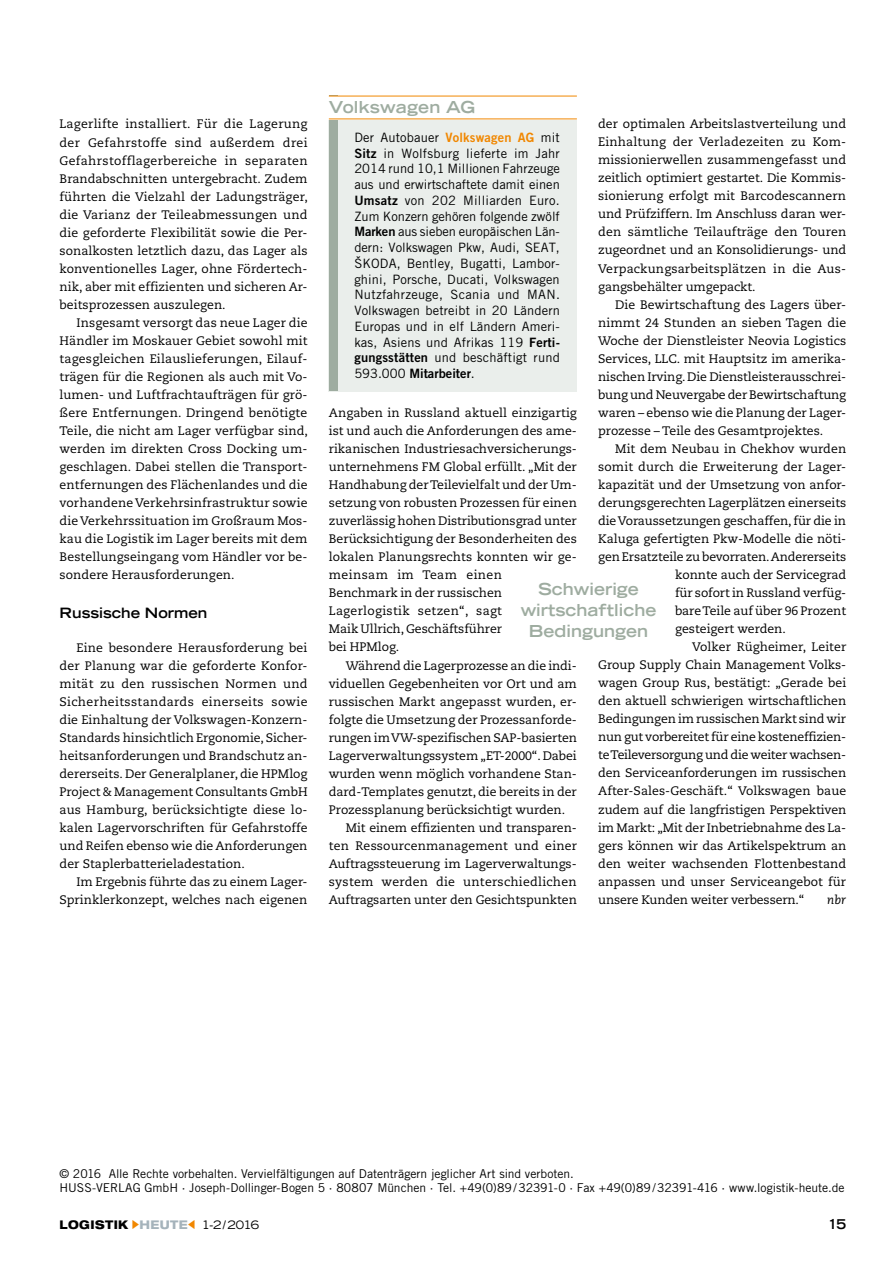
<style>
.page{position:relative;width:893px;height:1263px;background:#fff}
.page>*{position:absolute;margin:0;border:0;box-sizing:border-box;transform-origin:0 0}
.t1{font:700 expanded 16.5px/21px "Trade Gothic LT Std";color:#9eaca0;text-align:center}
.t2{font:700 expanded 14.25px "Trade Gothic LT Std";color:#000}
.t3{font:700 expanded 13.5px "Trade Gothic LT Std";color:#000}
.t4{font:12.9px/15.8px "Trade Gothic LT Std";letter-spacing:.01em;color:#000;text-align:justify}
.t5{font:12.9px "Trade Gothic LT Std Bd 2";color:#000}
.t6{font:12.3px/18px "Caecilia LT Std";color:#000;text-align:justify}
.t7{font:12.3px "Caecilia LT Std";letter-spacing:-.02em;color:#000}
.t8{font:12.3px "Caecilia LT Std";letter-spacing:.02em;color:#000}
.t9{font:italic 12.3px "Caecilia LT Std";color:#000}
.t10{font:12.15px/14.5px "Trade Gothic LT Std";color:#000}
.t11{font:800 expanded 12px "Helvetica Neue LT Std";letter-spacing:.035em;color:#000;scale:.9 1}
.s1{font-family:"Trade Gothic LT Std Bd 2";color:#f18700}
.s2{font-family:"Trade Gothic LT Std Bd 2"}
.s3{font-family:"Trade Gothic LT Std"}
.s4{color:#f18700}
.s5{color:#a5b3bb}
.s6{font-family:"Trade Gothic LT Std";font-weight:400;font-size:11.55px}
</style>
<div class="page">
<div style="left:329px;top:96px;width:248px;height:295px;background:#eaeeeb"></div>
<div style="left:329px;top:96px;width:8px;height:295px;background:#9eaca0"></div>
<div style="left:329px;top:96px;width:248px;height:23px;background:#fff"></div>
<hr style="left:329px;top:96px;width:248px;height:1px;background:#f18700">
<hr style="left:329px;top:119px;width:248px;height:1px;background:#f18700">
<p class="t6" style="left:60px;top:115px;width:250px">Lagerlifte installiert. Für die Lagerung der Gefahrstoffe sind außerdem drei Gefahrstofflagerbereiche in separaten Brandabschnitten untergebracht. Zudem führten die Vielzahl der Ladungsträger, die Varianz der Teileabmessungen und die geforderte Flexibilität sowie die Per&shy;sonalkosten letztlich dazu, das Lager als konventionelles Lager, ohne Fördertech&shy;nik, aber mit effizienten und sicheren Ar&shy;beitsprozessen auszulegen.</p>
<p class="t6" style="left:60px;top:314px;width:250px;text-align:left;text-indent:17px">Insgesamt versorgt das neue Lager die Händler im Moskauer Gebiet sowohl mit tagesgleichen Eilauslieferungen, Eilauf&shy;trägen für die Regionen als auch mit Vo&shy;lumen- und Luftfrachtaufträgen für grö&shy;ßere Entfernungen. Dringend benötigte Teile, die nicht am Lager verfügbar sind, werden im direkten Cross Docking um&shy;geschlagen. Dabei stellen die Transport&shy;entfernungen des Flächenlandes und die vorhandene Verkehrsinfrastruktur sowie die Verkehrssituation im Großraum Mos&shy;kau die Logistik im Lager bereits mit dem Bestellungseingang vom Händler vor be&shy;sondere Herausforderungen.</p>
<p class="t2" style="left:60px;top:603px;width:149px">Russische Normen</p>
<p class="t6" style="left:60px;top:639px;width:250px;text-indent:17px">Eine besondere Herausforderung bei der Planung war die geforderte Konfor&shy;mität zu den russischen Normen und Sicherheitsstandards einerseits sowie die Einhaltung der Volkswagen-Konzern-Standards hinsichtlich Ergonomie, Sicher&shy;heitsanforderungen und Brandschutz an&shy;dererseits. Der Generalplaner, die HPMlog Project &amp; Management Consultants GmbH aus Hamburg, berücksichtigte diese lo&shy;kalen Lagervorschriften für Gefahrstoffe und Reifen ebenso wie die Anforderungen der Staplerbatterieladestation.</p>
<p class="t6" style="left:60px;top:873px;width:250px;text-align:right">Im Ergebnis führte das zu einem Lager-<br>Sprinklerkonzept, welches nach eigenen</p>
<h1 class="t1" style="left:329px;top:97px;width:148px">Volkswagen AG</h1>
<p class="t6" style="left:598px;top:115px;width:250px;text-align:left">der optimalen Arbeitslastverteilung und Einhaltung der Verladezeiten zu Kom&shy;missionierwellen zusammengefasst und zeitlich optimiert gestartet. Die Kommis&shy;sionierung erfolgt mit Barcodescannern und Prüfziffern. Im Anschluss daran wer&shy;den sämtliche Teilaufträge den Touren zugeordnet und an Konsolidierungs- und Verpackungsarbeitsplätzen in die Aus&shy;gangsbehälter umgepackt.</p>
<p class="t6" style="left:598px;top:295px;width:250px;text-indent:17px">Die Bewirtschaftung des Lagers über&shy;nimmt 24 Stunden an sieben Tagen die Woche der Dienstleister Neovia Logistics Services, LLC. mit Hauptsitz im amerika&shy;nischen Irving. Die Dienstleisterausschrei&shy;bung und Neuvergabe der Bewirtschaftung waren – ebenso wie die Planung der Lager&shy;prozesse – Teile des Gesamtprojektes.</p>
<p class="t6" style="left:615px;top:440px;width:233px">Mit dem Neubau in Chekhov wurden</p>
<p class="t6" style="left:598px;top:458px;width:248px">somit durch die Erweiterung der Lager-</p>
<p class="t6" style="left:598px;top:476px;width:250px">kapazität und der Umsetzung von anfor-</p>
<p class="t6" style="left:598px;top:494px;width:250px">derungsgerechten Lagerplätzen einerseits</p>
<p class="t6" style="left:598px;top:512px;width:249px">die Voraussetzungen geschaffen, für die in</p>
<p class="t6" style="left:598px;top:530px;width:250px">Kaluga gefertigten Pkw-Modelle die nöti-</p>
<p class="t6" style="left:598px;top:548px;width:250px">gen Ersatzteile zu bevorraten. Andererseits</p>
<p class="t6" style="left:675px;top:566px;width:173px">konnte auch der Servicegrad</p>
<p class="t6" style="left:675px;top:584px;width:173px">für sofort in Russland verfüg-</p>
<p class="t6" style="left:675px;top:602px;width:173px">bare Teile auf über 96 Prozent</p>
<p class="t6" style="left:675px;top:620px;width:112px">gesteigert werden.</p>
<p class="t6" style="left:692px;top:638px;width:156px">Volker Rügheimer, Leiter</p>
<p class="t6" style="left:598px;top:656px;width:250px">Group Supply Chain Management Volks-</p>
<p class="t6" style="left:598px;top:674px;width:250px">wagen Group Rus, bestätigt: „Gerade bei</p>
<p class="t6" style="left:598px;top:692px;width:250px">den aktuell schwierigen wirtschaftlichen</p>
<p class="t6" style="left:598px;top:710px;width:249px">Bedingungen im russischen Markt sind wir</p>
<p class="t6" style="left:598px;top:728px;width:250px">nun gut vorbereitet für eine kosteneffizien-</p>
<p class="t7" style="left:598px;top:748px;width:250px">te Teileversorgung und die weiter wachsen-</p>
<p class="t6" style="left:598px;top:764px;width:250px">den Serviceanforderungen im russischen</p>
<p class="t6" style="left:598px;top:782px;width:250px">After-Sales-Geschäft.“ Volkswagen baue</p>
<p class="t6" style="left:598px;top:800px;width:250px">zudem auf die langfristigen Perspektiven</p>
<p class="t6" style="left:598px;top:818px;width:250px">im Markt: „Mit der Inbetriebnahme des La-</p>
<p class="t6" style="left:598px;top:836px;width:250px">gers können wir das Artikelspektrum an</p>
<p class="t6" style="left:598px;top:854px;width:250px">den weiter wachsenden Flottenbestand</p>
<p class="t6" style="left:598px;top:873px;width:249px">anpassen und unser Serviceangebot für</p>
<p class="t6" style="left:598px;top:891px;width:208px">unsere Kunden weiter verbessern.“</p>
<p class="t9" style="left:827px;top:892px;width:20px">nbr</p>
<p class="t4" style="left:354px;top:129px;width:207px">Der Autobauer <span class="s1">Volkswagen AG</span> mit <span class="s2">Sitz</span> in Wolfsburg lieferte im Jahr 2014 rund 10,1 Millionen Fahrzeuge aus und erwirtschaftete damit einen <span class="s2">Umsatz</span> von 202 Milliarden Euro.<br>Zum Konzern gehören folgende zwölf <span class="s2">Marken</span> aus sieben europäischen Län&shy;dern: Volkswagen Pkw, Audi, SEAT, ŠKODA, Bentley, Bugatti, Lambor&shy;ghini, Porsche, Ducati, Volkswagen Nutzfahrzeuge, Scania und MAN.<br>Volkswagen betreibt in 20 Ländern Europas und in elf Ländern Ameri&shy;kas, Asiens und Afrikas 119 <span class="s2">Ferti&shy;gungsstätten</span> und beschäftigt rund</p>
<p class="t5" style="left:354px;top:365px;width:122px"><span class="s3">593.000</span> Mitarbeiter<span class="s3">.</span></p>
<p class="t6" style="left:329px;top:404px;width:250px;text-align:left">Angaben in Russland aktuell einzigartig ist und auch die Anforderungen des ame&shy;rikanischen Industriesachversicherungs&shy;unternehmens FM Global erfüllt. „Mit der Handhabung der Teilevielfalt und der Um&shy;setzung von robusten Prozessen für einen zuverlässig hohen Distributionsgrad unter Berücksichtigung der Besonderheiten des lokalen Planungsrechts konnten wir ge&shy;meinsam im Team einen<br>Benchmark in der russischen Lagerlogistik setzen“, sagt<br>Maik Ullrich, Geschäftsführer<br>bei HPMlog.</p>
<p class="t6" style="left:346px;top:656px;width:232px">Während die Lagerprozesse an die indi-</p>
<p class="t6" style="left:329px;top:674px;width:250px">viduellen Gegebenheiten vor Ort und am</p>
<p class="t6" style="left:329px;top:692px;width:250px">russischen Markt angepasst wurden, er-</p>
<p class="t6" style="left:329px;top:710px;width:250px">folgte die Umsetzung der Prozessanforde-</p>
<p class="t6" style="left:329px;top:729px;width:250px">rungen im VW-spezifischen SAP-basierten</p>
<p class="t6" style="left:329px;top:747px;width:249px">Lagerverwaltungssystem „ET-2000“. Dabei</p>
<p class="t6" style="left:329px;top:765px;width:250px">wurden wenn möglich vorhandene Stan-</p>
<p class="t6" style="left:329px;top:783px;width:250px">dard-Templates genutzt, die bereits in der</p>
<p class="t6" style="left:329px;top:801px;width:238px">Prozessplanung berücksichtigt wurden.</p>
<p class="t6" style="left:346px;top:819px;width:233px">Mit einem effizienten und transparen-</p>
<p class="t6" style="left:329px;top:837px;width:250px">ten Ressourcenmanagement und einer</p>
<p class="t6" style="left:329px;top:855px;width:250px">Auftragssteuerung im Lagerverwaltungs-</p>
<p class="t8" style="left:329px;top:874px;width:249px">system werden die unterschiedlichen</p>
<p class="t6" style="left:329px;top:891px;width:250px">Auftragsarten unter den Gesichtspunkten</p>
<h1 class="t1" style="left:521px;top:578px;width:137px">Schwierige wirtschaftliche<br>Bedingungen</h1>
<p class="t10" style="left:60px;top:1166px;width:786px">© 2016 Alle Rechte vorbehalten. Vervielfältigungen auf Datenträgern jeglicher Art sind verboten.<br>HUSS-VERLAG GmbH · Joseph-Dollinger-Bogen 5 · 80807 München · Tel. +49(0)89/32391-0 · Fax +49(0)89/32391-416 · www.logistik-heute.de</p>
<p class="t11" style="left:60px;top:1217px;width:223px">LOGISTIK <span class="s4">▶</span><span class="s5">HEUTE</span><span class="s4">◀</span> <span class="s6">1-2/2016</span></p>
<p class="t3" style="left:828px;top:1215px;width:20px">15</p>
</div>
